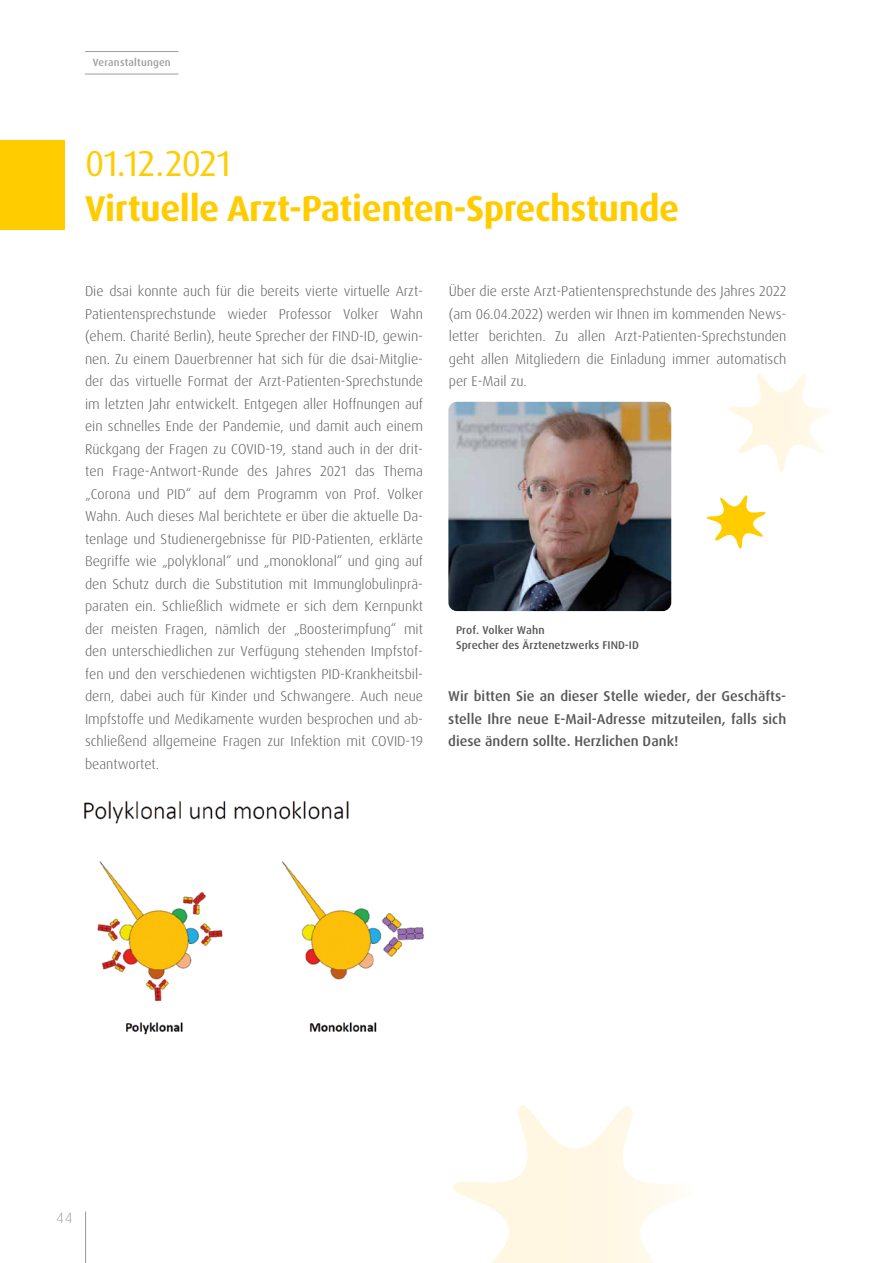
<style>
.page{position:relative;width:893px;height:1263px;background:#fff}
.page>*{position:absolute;margin:0;border:0;box-sizing:border-box;transform-origin:0 0}
.t1{font:700 36px "Dax Pro";letter-spacing:-.015em;color:#fc0}
.t2{font:36px "Dax Pro";letter-spacing:-.015em;color:#fc0}
.t3{font:300 15px "Dax Pro";color:#9d9d9c}
.t4{font:300 14.25px/22.5px "Dax Pro";color:#575756;text-align:justify}
.t5{font:500 14.25px/22.5px "Dax Pro";color:#575756;text-align:justify}
.t6{font:500 11.25px/15px "Dax Pro";letter-spacing:.005em;color:#575756}
.t7{font:500 10.5px "Dax Pro";letter-spacing:.02em;color:#9d9d9c}
</style>
<div class="page">
<hr style="left:85px;top:1211px;width:1px;height:52px;background:#9d9d9c">
<hr style="left:85px;top:74px;width:93px;height:1px;background:#9d9d9c">
<hr style="left:85px;top:51px;width:93px;height:1px;background:#9d9d9c">
<div style="left:0;top:140px;width:64px;height:89px;background:#fc0"></div>
<img style="left:448px;top:402px;width:223px;height:209px">
<img style="left:84px;top:800px;width:340px;height:235px">
<svg style="left:706px;top:495px;width:60px;height:54px"></svg>
<svg style="left:728px;top:374px;width:98px;height:98px"></svg>
<svg style="left:453px;top:1106px;width:224px;height:157px"></svg>
<p class="t7" style="left:93px;top:56px;width:80px">Veranstaltungen</p>
<h1 class="t2" style="left:85px;top:141px;width:148px">01.12.2021</h1>
<h1 class="t1" style="left:85px;top:185px;width:596px">Virtuelle Arzt-Patienten-Sprechstunde</h1>
<p class="t4" style="left:85px;top:280px;width:340px">Die dsai konnte auch für die bereits vierte virtuelle Arzt-Patientensprechstunde wieder Professor Volker Wahn (ehem. Charité Berlin), heute Sprecher der FIND-ID, gewin&shy;nen. Zu einem Dauerbrenner hat sich für die dsai-Mitglie&shy;der das virtuelle Format der Arzt-Patienten-Sprechstunde im letzten Jahr entwickelt. Entgegen aller Hoffnungen auf ein schnelles Ende der Pandemie, und damit auch einem Rückgang der Fragen zu COVID-19, stand auch in der drit&shy;ten Frage-Antwort-Runde des Jahres 2021 das Thema „Corona und PID“ auf dem Programm von Prof. Volker Wahn. Auch dieses Mal berichtete er über die aktuelle Da&shy;tenlage und Studienergebnisse für PID-Patienten, erklärte Begriffe wie „polyklonal“ und „monoklonal“ und ging auf den Schutz durch die Substitution mit Immunglobulinprä&shy;paraten ein. Schließlich widmete er sich dem Kernpunkt der meisten Fragen, nämlich der „Boosterimpfung“ mit den unterschiedlichen zur Verfügung stehenden Impfstof&shy;fen und den verschiedenen wichtigsten PID-Krankheitsbil&shy;dern, dabei auch für Kinder und Schwangere. Auch neue Impfstoffe und Medikamente wurden besprochen und ab&shy;schließend allgemeine Fragen zur Infektion mit COVID-19 beantwortet.</p>
<p class="t4" style="left:449px;top:280px;width:339px">Über die erste Arzt-Patientensprechstunde des Jahres 2022 (am 06.04.2022) werden wir Ihnen im kommenden News&shy;letter berichten. Zu allen Arzt-Patienten-Sprechstunden geht allen Mitgliedern die Einladung immer automatisch per E-Mail zu.</p>
<p class="t6" style="left:456px;top:622px;width:184px">Prof. Volker Wahn<br>Sprecher des Ärztenetzwerks FIND-ID</p>
<p class="t5" style="left:448px;top:685px;width:340px">Wir bitten Sie an dieser Stelle wieder, der Geschäfts&shy;stelle Ihre neue E-Mail-Adresse mitzuteilen, falls sich diese ändern sollte. Herzlichen Dank!</p>
<p class="t3" style="left:57px;top:1208px;width:17px">44</p>
</div>
